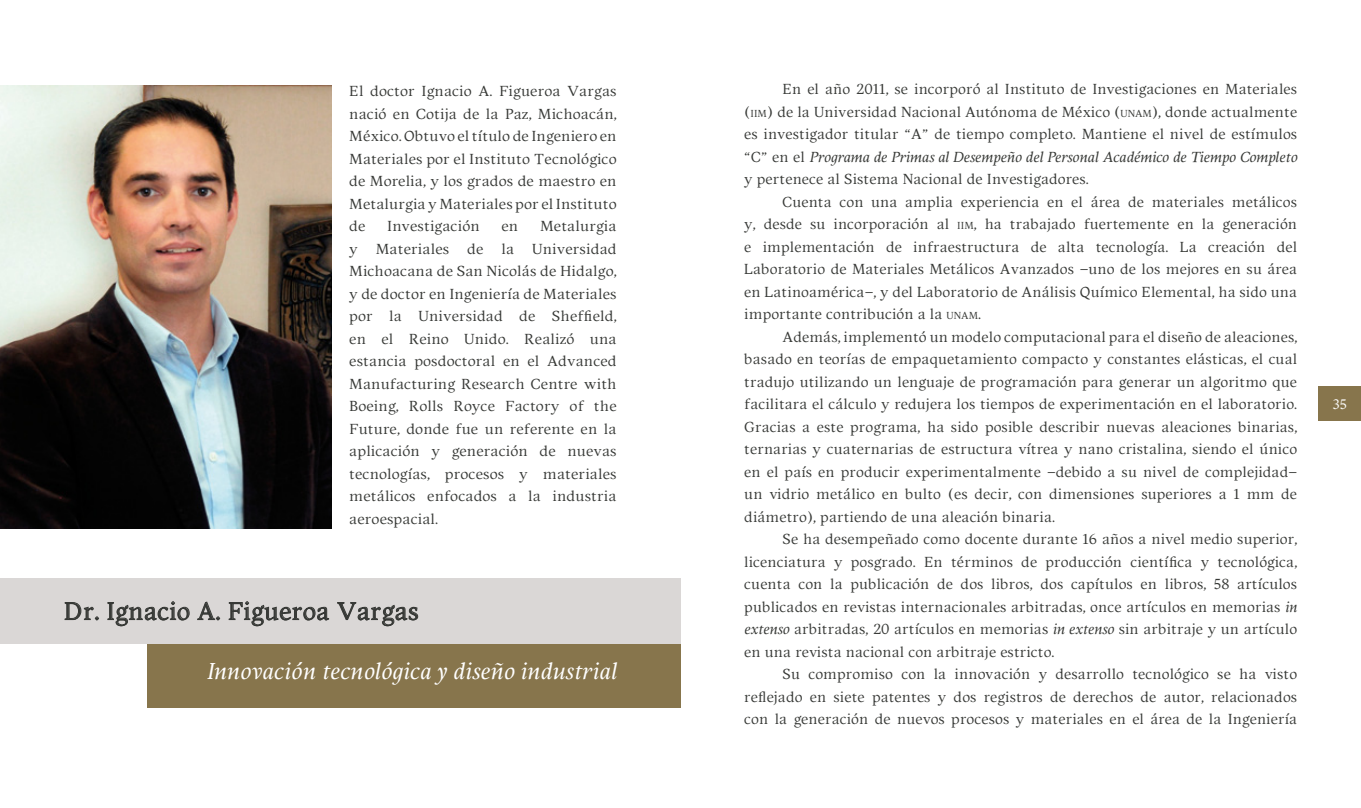
<style>
.page{position:relative;width:1361px;height:808px;background:#fff}
.page>*{position:absolute;margin:0;border:0;box-sizing:border-box;transform-origin:0 0}
.t1{font:24px "Segral";letter-spacing:.01em;color:#363835}
.t2{font:italic 22.5px "Segral";letter-spacing:.02em;color:#fff}
.t3{font:14.25px/22.5px "Segral";letter-spacing:.005em;color:#363835;text-align:justify}
.t4{font:13.5px "Segral";color:#fff}
.s1{font-size:10.05px}
.s2{font-style:inherit}
.s3{font-style:italic}
</style>
<div class="page">
<div style="left:1318px;top:387px;width:43px;height:34px;background:#87754c"></div>
<div style="left:0;top:578px;width:680px;height:66px;background:#dad7d6"></div>
<img style="left:0;top:86px;width:331px;height:442px">
<div style="left:147px;top:644px;width:533px;height:64px;background:#87754c"></div>
<svg style="left:65px;top:602px;width:34px;height:18px"></svg>
<svg style="left:108px;top:601px;width:81px;height:25px"></svg>
<svg style="left:197px;top:602px;width:23px;height:18px"></svg>
<svg style="left:229px;top:601px;width:100px;height:25px"></svg>
<svg style="left:337px;top:602px;width:81px;height:24px"></svg>
<p class="t3" style="left:349px;top:80px;width:269px">El doctor Ignacio A. Figueroa Vargas nació en Cotija de la Paz, Michoacán, México. Obtuvo el título de Ingeniero en Materiales por el Instituto Tecnológico de Morelia, y los grados de maestro en Metalurgia y Materiales por el Instituto de</p>
<p class="t3" style="left:387px;top:215px;width:94px">Investigación</p>
<p class="t3" style="left:501px;top:215px;width:18px">en</p>
<p class="t3" style="left:540px;top:215px;width:78px">Metalurgia</p>
<p class="t3" style="left:349px;top:238px;width:10px">y</p>
<p class="t3" style="left:376px;top:238px;width:75px">Materiales</p>
<p class="t3" style="left:467px;top:238px;width:18px">de</p>
<p class="t3" style="left:501px;top:238px;width:14px">la</p>
<p class="t3" style="left:349px;top:238px;width:269px;text-indent:183px">Universidad Michoacana de San Nicolás de Hidalgo, y de doctor en Ingeniería de Materiales por la Universidad de Sheffield, en el Reino Unido. Realizó una estancia posdoctoral en el Advanced Manufacturing Research Centre with Boeing, Rolls Royce Factory of the Future, donde fue un referente en la aplicación y generación de nuevas tecnologías, procesos y materiales metálicos enfocados a la industria aeroespacial.</p>
<h1 class="t1" style="left:64px;top:597px;width:356px">Dr. Ignacio A. Figueroa Vargas</h1>
<h2 class="t2" style="left:207px;top:658px;width:411px">Innovación tecnológica y diseño industrial</h2>
<p class="t3" style="left:744px;top:78px;width:554px;text-indent:38px">En el año 2011, se incorporó al Instituto de Investigaciones en Materiales (<span class="s1">IIM</span>) de la Universidad Nacional Autónoma de México (<span class="s1">UNAM</span><span class="s2">)</span>, donde actualmente es investigador titular “A” de tiempo completo. Mantiene el nivel de estímulos “C” en el <span class="s3">Programa de Primas al Desempeño del Personal Académico de Tiempo Completo </span>y pertenece al Sistema Nacional de Investigadores.</p>
<p class="t3" style="left:744px;top:191px;width:554px;text-indent:38px">Cuenta con una amplia experiencia en el área de materiales metálicos y, desde su incorporación al <span class="s1">IIM</span><span class="s2">,</span> ha trabajado fuertemente en la generación e implementación de infraestructura de alta tecnología. La creación del Laboratorio de Materiales Metálicos Avanzados –uno de los mejores en su área en Latinoamérica–, y del Laboratorio de Análisis Químico Elemental, ha sido una importante contribución a la <span class="s1">UNAM</span>.</p>
<p class="t3" style="left:744px;top:326px;width:554px;text-indent:38px">Además, implementó un modelo computacional para el diseño de aleaciones, basado en teorías de empaquetamiento compacto y constantes elásticas, el cual tradujo utilizando un lenguaje de programación para generar un algoritmo que facilitara el cálculo y redujera los tiempos de experimentación en el laboratorio.<br>Gracias a este programa, ha sido posible describir nuevas aleaciones binarias, ternarias y cuaternarias de estructura vítrea y nano cristalina, siendo el único en el país en producir experimentalmente –debido a su nivel de complejidad– un vidrio metálico en bulto (es decir, con dimensiones superiores a 1 mm de diámetro), partiendo de una aleación binaria.</p>
<p class="t3" style="left:744px;top:528px;width:554px;text-indent:38px">Se ha desempeñado como docente durante 16 años a nivel medio superior, licenciatura y posgrado. En términos de producción científica y tecnológica, cuenta con la publicación de dos libros, dos capítulos en libros, 58 artículos publicados en revistas internacionales arbitradas, once artículos en memorias <span class="s3">in extenso</span> arbitradas, 20 artículos en memorias <span class="s3">in extenso</span> sin arbitraje y un artículo en una revista nacional con arbitraje estricto.</p>
<p class="t3" style="left:744px;top:663px;width:554px;text-indent:38px">Su compromiso con la innovación y desarrollo tecnológico se ha visto reflejado en siete patentes y dos registros de derechos de autor, relacionados con la generación de nuevos procesos y materiales en el área de la Ingeniería</p>
<p class="t4" style="left:1332px;top:396px;width:16px">35</p>
</div>
